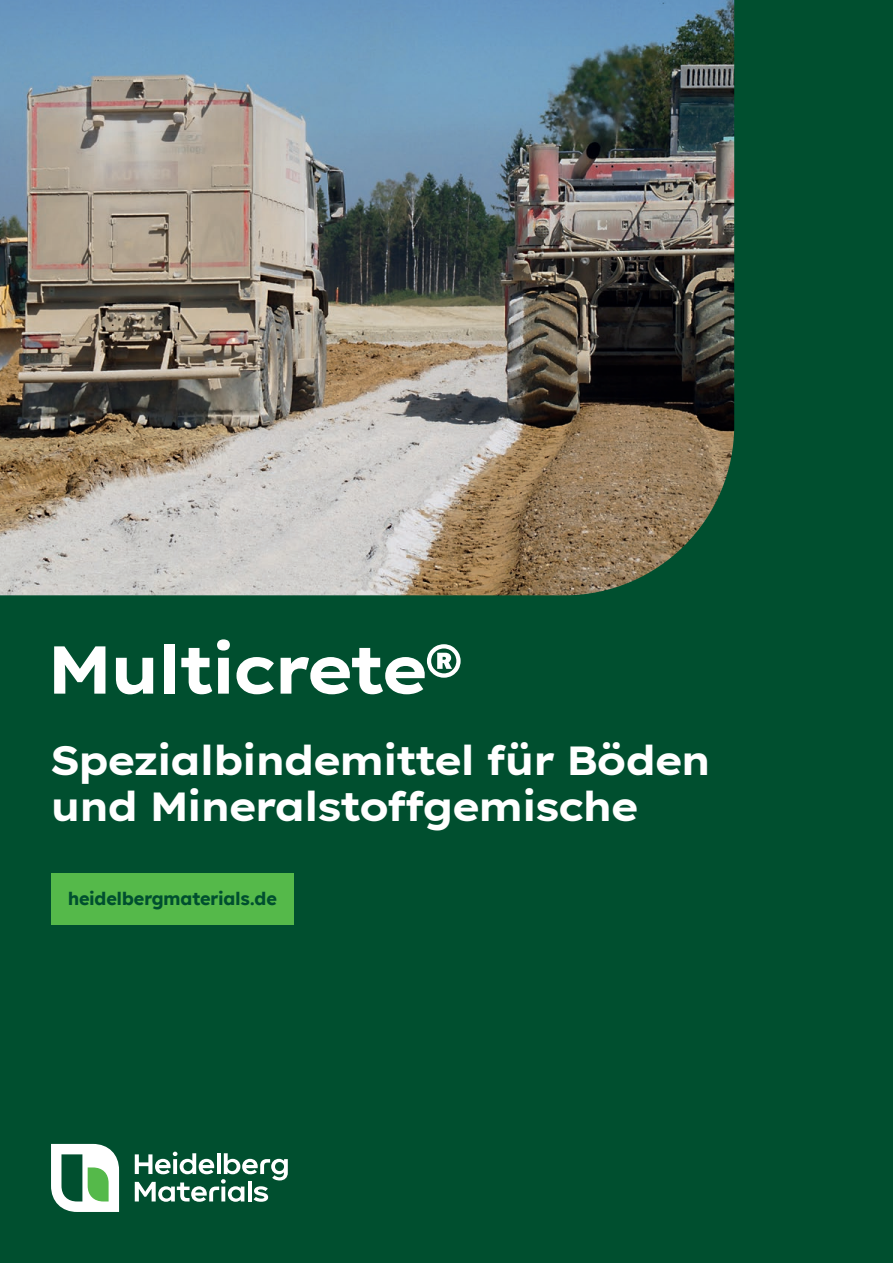
<style>
.page{position:relative;width:893px;height:1263px;background:#004f2f}
.page>*{position:absolute;margin:0;border:0;box-sizing:border-box;transform-origin:0 0}
.t1{font:700 67.5px "Lexend Exa HM";color:#fff}
.t2{font:700 40.5px/46.5px "Lexend Exa HM";color:#fff}
.t3{font:700 18px "Lexend HM";color:#004f2f}
</style>
<div class="page">
<img style="left:0;top:0;width:734px;height:595px">
<svg style="left:51px;top:1144px;width:68px;height:68px"></svg>
<svg style="left:135px;top:1152px;width:153px;height:50px"></svg>
<div style="left:51px;top:873px;width:243px;height:51px;background:#55b94a"></div>
<h1 class="t1" style="left:49px;top:616px;width:414px">Multicrete®</h1>
<p class="t2" style="left:51px;top:734px;width:661px">Spezialbindemittel für Böden und Mineralstoffgemische</p>
<p class="t3" style="left:68px;top:884px;width:210px">heidelbergmaterials.de</p>
</div>
